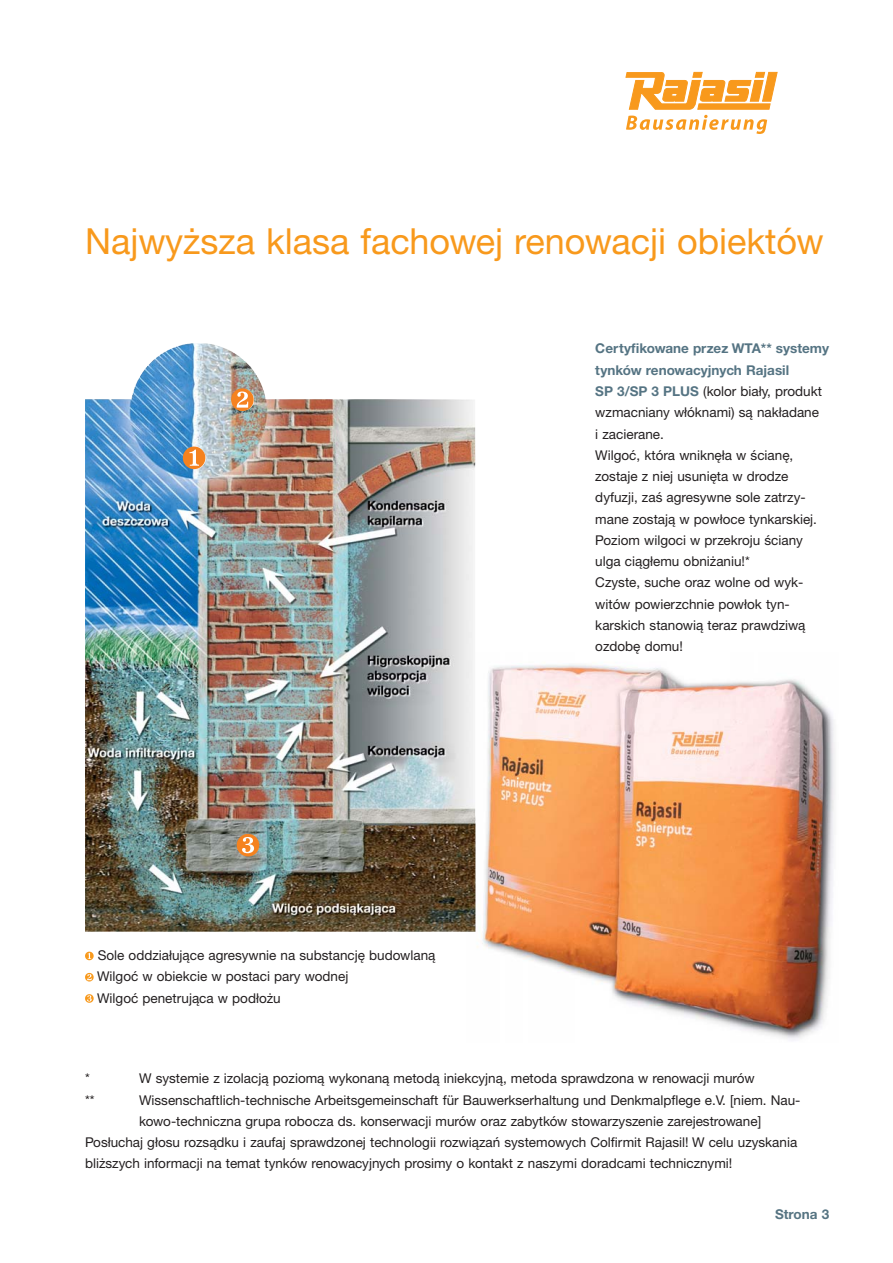
<style>
.page{position:relative;width:893px;height:1263px;background:#fff}
.page>*{position:absolute;margin:0;border:0;box-sizing:border-box;transform-origin:0 0}
.t1{font:36px "Helvetica Neue CE";color:#f8991c}
.t2{font:13.5px/21.3px "Helvetica Neue CE";color:#231f20}
.t3{font:700 13.5px "Helvetica Neue CE";color:#567482}
.s1{font-weight:700;color:#557483}
</style>
<div class="page">
<img style="left:475px;top:664px;width:360px;height:376px">
<img style="left:85px;top:354px;width:390px;height:578px">
<svg style="left:85px;top:952px;width:9px;height:8px"></svg>
<svg style="left:85px;top:973px;width:9px;height:8px"></svg>
<svg style="left:85px;top:994px;width:9px;height:9px"></svg>
<svg style="left:183px;top:447px;width:22px;height:22px"></svg>
<svg style="left:237px;top:834px;width:22px;height:22px"></svg>
<svg style="left:231px;top:388px;width:23px;height:23px"></svg>
<svg style="left:626px;top:115px;width:141px;height:19px"></svg>
<svg style="left:626px;top:72px;width:151px;height:37px"></svg>
<h1 class="t1" style="left:85px;top:229px;width:740px">Najwyższa klasa fachowej renowacji obiektów</h1>
<p class="t2" style="left:97px;top:946px;width:340px">Sole oddziałujące agresywnie na substancję budowlaną<br>Wilgoć w obiekcie w postaci pary wodnej<br>Wilgoć penetrująca w podłożu</p>
<p class="t2" style="left:595px;top:340px;width:235px"><span class="s1">Certyfikowane przez WTA** systemy tynków renowacyjnych Rajasil<br>SP 3/SP 3 PLUS</span> (kolor biały, produkt wzmacniany włóknami) są nakładane<br>i zacierane.<br>Wilgoć, która wniknęła w ścianę, zostaje z niej usunięta w drodze dyfuzji, zaś agresywne sole zatrzy&shy;mane zostają w powłoce tynkarskiej.<br>Poziom wilgoci w przekroju ściany ulga ciągłemu obniżaniu!*<br>Czyste, suche oraz wolne od wyk&shy;witów powierzchnie powłok tyn&shy;karskich stanowią teraz prawdziwą ozdobę domu!</p>
<p class="t2" style="left:85px;top:1069px;width:6px">*</p>
<p class="t2" style="left:139px;top:1069px;width:617px">W systemie z izolacją poziomą wykonaną metodą iniekcyjną, metoda sprawdzona w renowacji murów</p>
<p class="t2" style="left:85px;top:1091px;width:11px">**</p>
<p class="t2" style="left:139px;top:1091px;width:663px">Wissenschaftlich-technische Arbeitsgemeinschaft für Bauwerkserhaltung und Denkmalpflege e.V. [niem. Nau-</p>
<p class="t2" style="left:139px;top:1112px;width:624px">kowo-techniczna grupa robocza ds. konserwacji murów oraz zabytków stowarzyszenie zarejestrowane]</p>
<p class="t2" style="left:85px;top:1133px;width:714px">Posłuchaj głosu rozsądku i zaufaj sprawdzonej technologii rozwiązań systemowych Colfirmit Rajasil! W celu uzyskania</p>
<p class="t2" style="left:85px;top:1155px;width:649px">bliższych informacji na temat tynków renowacyjnych prosimy o kontakt z naszymi doradcami technicznymi!</p>
<p class="t3" style="left:775px;top:1210px;width:56px">Strona 3</p>
</div>
